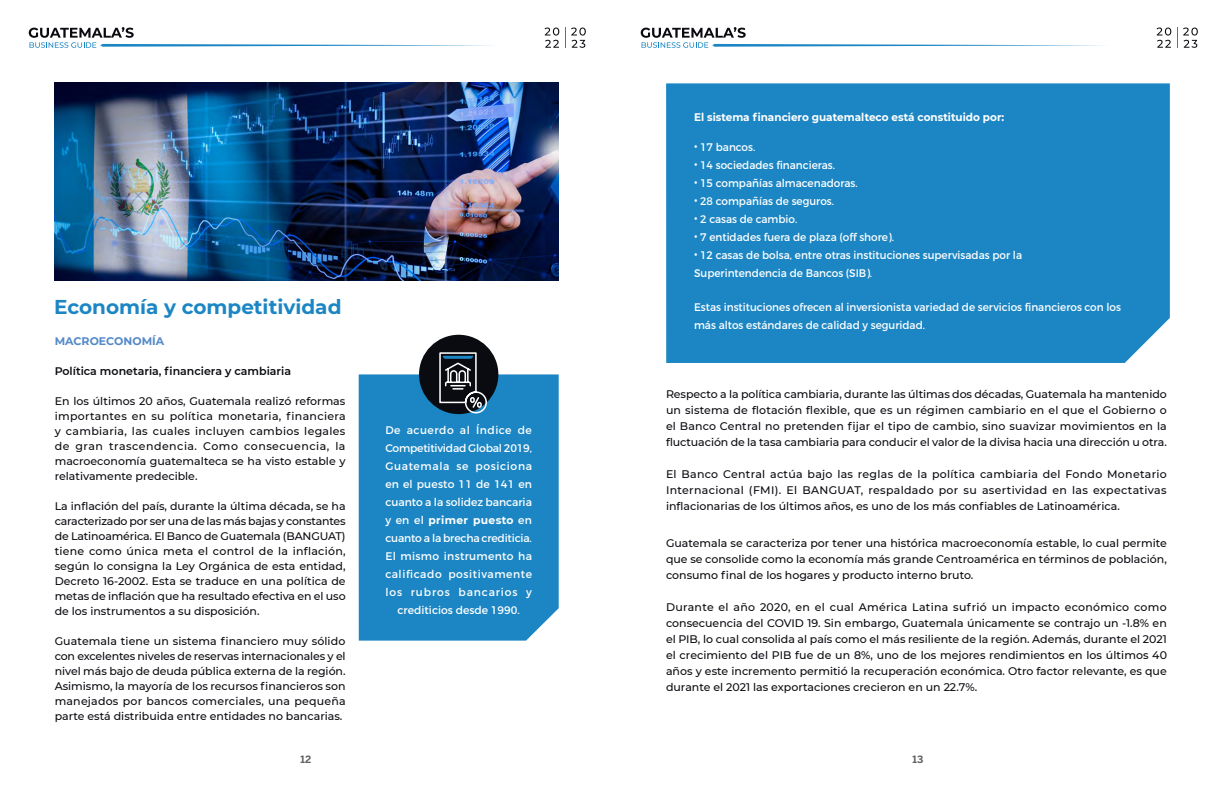
<style>
.page{position:relative;width:1224px;height:792px;background:#fff}
.page>*{position:absolute;margin:0;border:0;box-sizing:border-box;transform-origin:0 0}
.t1{font:700 20px "Montserrat";color:#1c86c4}
.t2{font:500 11px/15px "Montserrat";color:#0a0b10;text-align:justify}
.t3{font:11px/18px "Montserrat";color:#fff;scale:.95 1}
.t4{font:11px/18px "Montserrat";color:#fff;text-align:center}
.t5{font:700 11px "Montserrat";color:#fff;scale:.95 1}
.HELLO{font:600 11px "Montserrat";color:#0a0b10}
.Azulito_titulo{font:700 11px "Montserrat";color:#5589c8}
.t6{font:700 10px/7.1px "Benton Sans";color:#646363}
.s1{font-weight:700}
.s2{font-size:13px}
</style>
<div class="page">
<svg style="left:641px;top:27px;width:463px;height:21px"></svg>
<svg style="left:1157px;top:28px;width:14px;height:20px"></svg>
<svg style="left:1177px;top:27px;width:21px;height:21px"></svg>
<svg style="left:29px;top:27px;width:463px;height:21px"></svg>
<svg style="left:545px;top:28px;width:14px;height:20px"></svg>
<svg style="left:565px;top:27px;width:21px;height:21px"></svg>
<div style="left:359px;top:374px;width:200px;height:267px;background:#1c86c4"></div>
<div style="left:419px;top:335px;width:79px;height:79px;background:#0a0b10;border-radius:50%"></div>
<svg style="left:439px;top:352px;width:49px;height:62px"></svg>
<img style="left:55px;top:82px;width:504px;height:199px">
<div style="left:666px;top:83px;width:504px;height:280px;background:#1c86c4"></div>
<p class="t1" style="left:54px;top:292px;width:289px">Economía y competitividad</p>
<p class="Azulito_titulo" style="left:55px;top:333px;width:111px">MACROECONOMÍA</p>
<p class="HELLO" style="left:55px;top:363px;width:238px">Política monetaria, financiera y cambiaria</p>
<p class="t2" style="left:55px;top:393px;width:293px">En los últimos 20 años, Guatemala realizó reformas importantes en su política monetaria, financiera y cambiaria, las cuales incluyen cambios legales de gran trascendencia. Como consecuencia, la macroeconomía guatemalteca se ha visto estable y relativamente predecible.</p>
<p class="t2" style="left:55px;top:498px;width:293px">La inflación del país, durante la última década, se ha caracterizado por ser una de las más bajas y constantes de Latinoamérica. El Banco de Guatemala (BANGUAT) tiene como única meta el control de la inflación, según lo consigna la Ley Orgánica de esta entidad, Decreto 16-2002. Esta se traduce en una política de metas de inflación que ha resultado efectiva en el uso de los instrumentos a su disposición.</p>
<p class="t2" style="left:55px;top:633px;width:292px">Guatemala tiene un sistema financiero muy sólido con excelentes niveles de reservas internacionales y el nivel más bajo de deuda pública externa de la región.<br>Asimismo, la mayoría de los recursos financieros son manejados por bancos comerciales, una pequeña parte está distribuida entre entidades no bancarias.</p>
<p class="t6" style="left:301px;top:748px;width:12px">12<br>12</p>
<p class="t4" style="left:385px;top:421px;width:148px">De acuerdo al Índice de<br>Competitividad Global 2019,<br>Guatemala se posiciona en el puesto 11 de 141 en cuanto a la solidez bancaria y en el <span class="s1">primer puesto</span> en cuanto a la brecha crediticia.<br>El mismo instrumento ha calificado positivamente los rubros bancarios y crediticios desde 1990.</p>
<p class="t5" style="left:694px;top:109px;width:328px">El sistema financiero guatemalteco está constituido por:</p>
<p class="t3" style="left:694px;top:138px;width:66px"><span class="s2">•</span> 17 bancos.</p>
<p class="t3" style="left:694px;top:156px;width:150px"><span class="s2">•</span> 14 sociedades financieras.</p>
<p class="t3" style="left:694px;top:174px;width:174px"><span class="s2">•</span> 15 compañías almacenadoras.</p>
<p class="t3" style="left:694px;top:192px;width:149px"><span class="s2">•</span> 28 compañías de seguros.</p>
<p class="t3" style="left:694px;top:210px;width:110px"><span class="s2">•</span> 2 casas de cambio.</p>
<p class="t3" style="left:694px;top:228px;width:212px"><span class="s2">•</span> 7 entidades fuera de plaza (off shore).</p>
<p class="t3" style="left:694px;top:246px;width:347px"><span class="s2">•</span> 12 casas de bolsa, entre otras instituciones supervisadas por la</p>
<p class="t3" style="left:694px;top:264px;width:189px">Superintendencia de Bancos (SIB).</p>
<p class="t3" style="left:694px;top:298px;width:451px">Estas instituciones ofrecen al inversionista variedad de servicios financieros con los más altos estándares de calidad y seguridad.</p>
<p class="t2" style="left:666px;top:385px;width:502px;line-height:16px">Respecto a la política cambiaria, durante las últimas dos décadas, Guatemala ha mantenido un sistema de flotación flexible, que es un régimen cambiario en el que el Gobierno o el Banco Central no pretenden fijar el tipo de cambio, sino suavizar movimientos en la fluctuación de la tasa cambiaria para conducir el valor de la divisa hacia una dirección u otra.</p>
<p class="t2" style="left:666px;top:465px;width:502px;line-height:16px">El Banco Central actúa bajo las reglas de la política cambiaria del Fondo Monetario Internacional (FMI). El BANGUAT, respaldado por su asertividad en las expectativas inflacionarias de los últimos años, es uno de los más confiables de Latinoamérica.</p>
<p class="t2" style="left:666px;top:535px;width:502px;line-height:16px">Guatemala se caracteriza por tener una histórica macroeconomía estable, lo cual permite que se consolide como la economía más grande Centroamérica en términos de población, consumo final de los hogares y producto interno bruto.</p>
<p class="t2" style="left:666px;top:599px;width:503px;line-height:16px">Durante el año 2020, en el cual América Latina sufrió un impacto económico como consecuencia del COVID 19. Sin embargo, Guatemala únicamente se contrajo un -1.8% en el PIB, lo cual consolida al país como el más resiliente de la región. Además, durante el 2021 el crecimiento del PIB fue de un 8%, uno de los mejores rendimientos en los últimos 40 años y este incremento permitió la recuperación económica. Otro factor relevante, es que durante el 2021 las exportaciones crecieron en un 22.7%.</p>
<p class="t6" style="left:913px;top:748px;width:12px">13<br>13</p>
</div>
